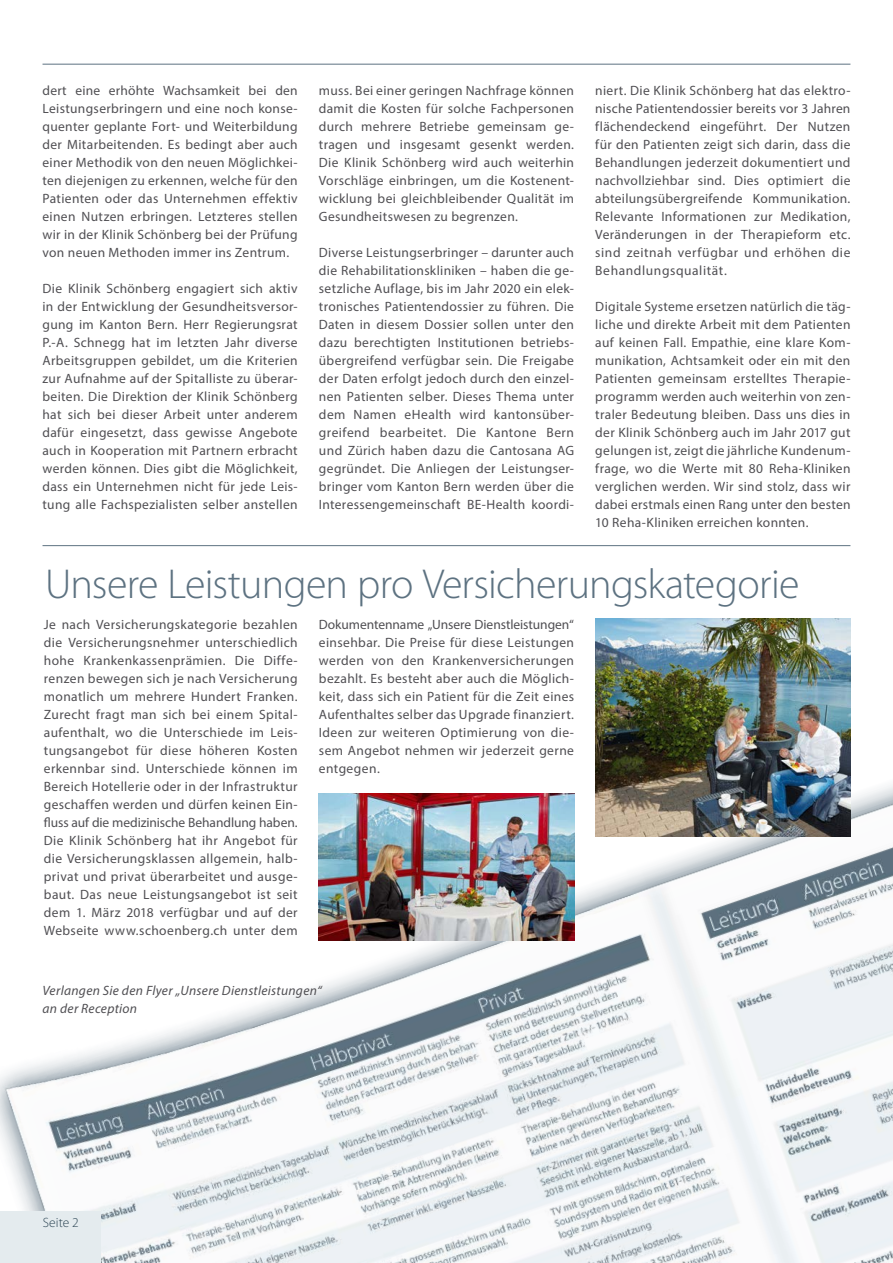
<style>
.page{position:relative;width:893px;height:1263px;background:#fff}
.page>*{position:absolute;margin:0;border:0;box-sizing:border-box;transform-origin:0 0}
.t1{font:300 42px "Myriad Pro";letter-spacing:-.02em;color:#5d7281}
.t2{font:13.5px/18px "Myriad Pro";letter-spacing:.025em;color:#504f53;text-align:justify}
.t3{font:italic 13.5px/18px "Myriad Pro";letter-spacing:.025em;color:#504f53}
.t4{font:300 13.5px "Myriad Pro";color:#2a4352}
</style>
<div class="page">
<img style="left:0;top:700px;width:893px;height:563px">
<div style="left:0;top:1212px;width:100px;height:51px;background:#e4ebee"></div>
<hr style="left:43px;top:64px;width:807px;height:1px;background:#5d7281">
<hr style="left:43px;top:545px;width:807px;height:1px;background:#5d7281">
<img style="left:595px;top:618px;width:255px;height:218px">
<img style="left:319px;top:793px;width:255px;height:148px">
<p class="t2" style="left:43px;top:81px;width:257px">dert eine erhöhte Wachsamkeit bei den Leistungserbringern und eine noch konse&shy;quenter geplante Fort- und Weiterbildung der Mitarbeitenden. Es bedingt aber auch einer Methodik von den neuen Möglichkei&shy;ten diejenigen zu erkennen, welche für den Patienten oder das Unternehmen effektiv einen Nutzen erbringen. Letzteres stellen wir in der Klinik Schönberg bei der Prüfung von neuen Methoden immer ins Zentrum.</p>
<p class="t2" style="left:43px;top:279px;width:257px">Die Klinik Schönberg engagiert sich aktiv in der Entwicklung der Gesundheitsversor&shy;gung im Kanton Bern. Herr Regierungsrat P.-A. Schnegg hat im letzten Jahr diverse Arbeitsgruppen gebildet, um die Kriterien zur Aufnahme auf der Spitalliste zu überar&shy;beiten. Die Direktion der Klinik Schönberg hat sich bei dieser Arbeit unter anderem dafür eingesetzt, dass gewisse Angebote auch in Kooperation mit Partnern erbracht werden können. Dies gibt die Möglichkeit, dass ein Unternehmen nicht für jede Leis&shy;tung alle Fachspezialisten selber anstellen</p>
<p class="t2" style="left:319px;top:81px;width:257px">muss. Bei einer geringen Nachfrage können damit die Kosten für solche Fachpersonen durch mehrere Betriebe gemeinsam ge&shy;tragen und insgesamt gesenkt werden.<br>Die Klinik Schönberg wird auch weiterhin Vorschläge einbringen, um die Kostenent&shy;wicklung bei gleichbleibender Qualität im Gesundheitswesen zu begrenzen.</p>
<p class="t2" style="left:319px;top:243px;width:257px">Diverse Leistungserbringer – darunter auch die Rehabilitationskliniken – haben die ge&shy;setzliche Auflage, bis im Jahr 2020 ein elek&shy;tronisches Patientendossier zu führen. Die Daten in diesem Dossier sollen unter den dazu berechtigten Institutionen betriebs&shy;übergreifend verfügbar sein. Die Freigabe der Daten erfolgt jedoch durch den einzel&shy;nen Patienten selber. Dieses Thema unter dem Namen eHealth wird kantonsüber&shy;greifend bearbeitet. Die Kantone Bern und Zürich haben dazu die Cantosana AG gegründet. Die Anliegen der Leistungser&shy;bringer vom Kanton Bern werden über die Interessengemeinschaft BE-Health koordi-</p>
<p class="t2" style="left:595px;top:81px;width:257px">niert. Die Klinik Schönberg hat das elektro&shy;nische Patientendossier bereits vor 3 Jahren flächendeckend eingeführt. Der Nutzen für den Patienten zeigt sich darin, dass die Behandlungen jederzeit dokumentiert und nachvollziehbar sind. Dies optimiert die abteilungsübergreifende Kommunikation.<br>Relevante Informationen zur Medikation, Veränderungen in der Therapieform etc. sind zeitnah verfügbar und erhöhen die Behandlungsqualität.</p>
<p class="t2" style="left:595px;top:297px;width:257px">Digitale Systeme ersetzen natürlich die täg&shy;liche und direkte Arbeit mit dem Patienten auf keinen Fall. Empathie, eine klare Kom&shy;munikation, Achtsamkeit oder ein mit den Patienten gemeinsam erstelltes Therapie&shy;programm werden auch weiterhin von zen&shy;traler Bedeutung bleiben. Dass uns dies in der Klinik Schönberg auch im Jahr 2017 gut gelungen ist, zeigt die jährliche Kundenum&shy;frage, wo die Werte mit 80 Reha-Kliniken verglichen werden. Wir sind stolz, dass wir dabei erstmals einen Rang unter den besten 10 Reha-Kliniken erreichen konnten.</p>
<h1 class="t1" style="left:45px;top:559px;width:756px">Unsere Leistungen pro Versicherungskategorie</h1>
<p class="t2" style="left:44px;top:615px;width:255px">Je nach Versicherungskategorie bezahlen die Versicherungsnehmer unterschiedlich hohe Krankenkassenprämien. Die Diffe&shy;renzen bewegen sich je nach Versicherung monatlich um mehrere Hundert Franken.<br>Zurecht fragt man sich bei einem Spital&shy;aufenthalt, wo die Unterschiede im Leis&shy;tungsangebot für diese höheren Kosten erkennbar sind. Unterschiede können im Bereich Hotellerie oder in der Infrastruktur geschaffen werden und dürfen keinen Ein&shy;fluss auf die medizinische Behandlung haben.<br>Die Klinik Schönberg hat ihr Angebot für die Versicherungsklassen allgemein, halb&shy;privat und privat überarbeitet und ausge&shy;baut. Das neue Leistungsangebot ist seit dem 1. März 2018 verfügbar und auf der Webseite www.schoenberg.ch unter dem</p>
<p class="t2" style="left:319px;top:615px;width:257px">Dokumentenname „Unsere Dienstleistungen“ einsehbar. Die Preise für diese Leistungen werden von den Krankenversicherungen bezahlt. Es besteht aber auch die Möglich&shy;keit, dass sich ein Patient für die Zeit eines Aufenthaltes selber das Upgrade finanziert.<br>Ideen zur weiteren Optimierung von die&shy;sem Angebot nehmen wir jederzeit gerne entgegen.</p>
<p class="t3" style="left:43px;top:982px;width:281px">Verlangen Sie den Flyer „Unsere Dienstleistungen“ an der Reception</p>
<p class="t4" style="left:43px;top:1214px;width:37px">Seite 2</p>
</div>
